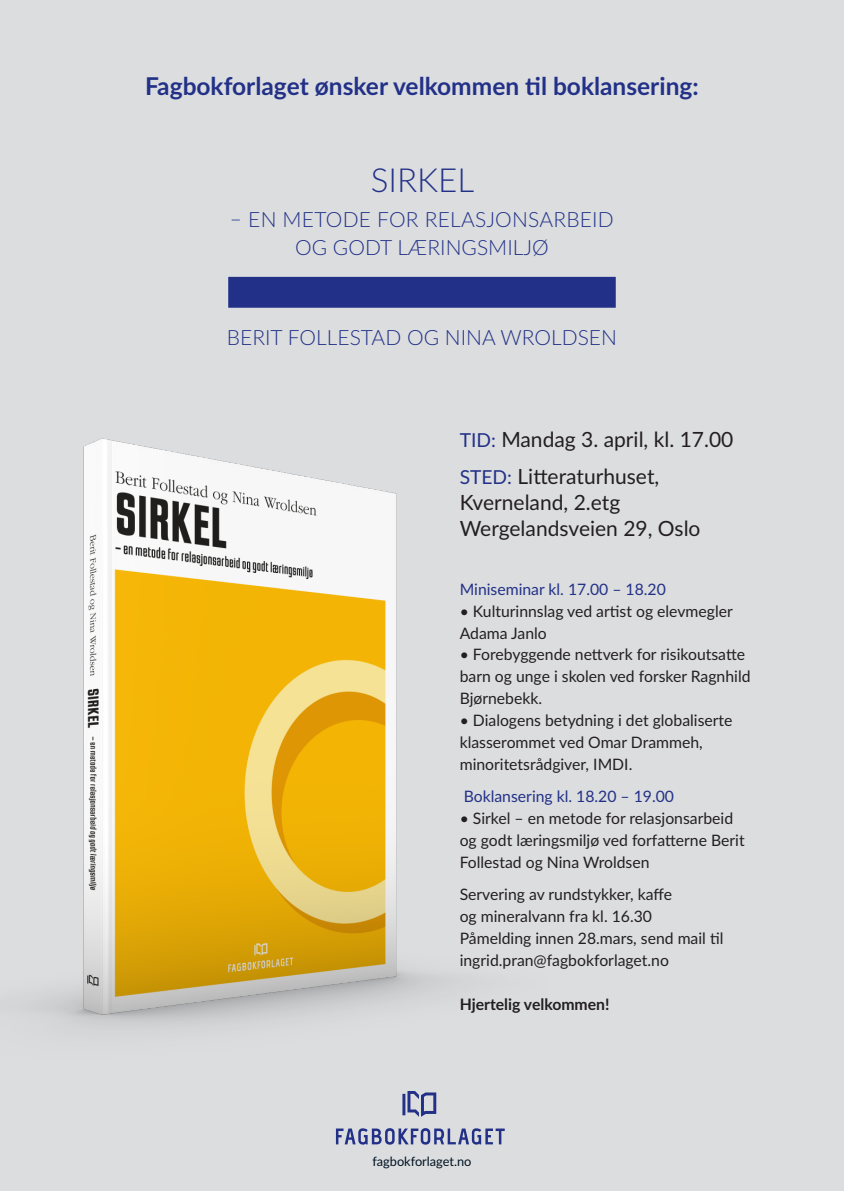
<style>
.page{position:relative;width:844px;height:1191px;background:#fff}
.page>*{position:absolute;margin:0;border:0;box-sizing:border-box;transform-origin:0 0}
.t1{font:300 33.07px "Lato";color:#223187}
.t2{font:700 24.5px "Lato";color:#223187}
.t3{font:21px/26.2px "Lato";color:#231f20}
.t4{font:300 21px/28px "Lato";color:#223187;text-align:center}
.t5{font:15.75px/21.9px "Lato";color:#231f20}
.t6{font:15.75px "Lato";color:#223187}
.t7{font:700 15.75px "Lato";color:#231f20}
.t8{font:12.78px "Lato";color:#001322}
.s1{font-size:19.25px;color:#223187}
</style>
<div class="page">
<div style="left:0;top:0;width:843px;height:1191px;background:#dcdddf"></div>
<img style="left:30px;top:438px;width:475px;height:707px">
<div style="left:228px;top:277px;width:387px;height:31px;background:#223187"></div>
<p class="t2" style="left:145px;top:68px;width:555px">Fagbokforlaget ønsker velkommen til boklansering:</p>
<p class="t1" style="left:370px;top:157px;width:105px">SIRKEL</p>
<p class="t4" style="left:230px;top:205px;width:385px">– EN METODE FOR RELASJONSARBEID<br>OG GODT LÆRINGSMILJØ</p>
<p class="t4" style="left:227px;top:323px;width:391px">BERIT FOLLESTAD OG NINA WROLDSEN</p>
<p class="t3" style="left:459px;top:426px;width:275px"><span class="s1">TID:</span> Mandag 3. april, kl. 17.00</p>
<p class="t3" style="left:459px;top:462px;width:242px"><span class="s1">STED:</span> Litteraturhuset,<br>Kverneland, 2.etg<br>Wergelandsveien 29, Oslo</p>
<p class="t6" style="left:459px;top:578px;width:207px">Miniseminar kl. 17.00 – 18.20</p>
<p class="t5" style="left:459px;top:599px;width:274px">• Kulturinnslag ved artist og elevmegler<br>Adama Janlo</p>
<p class="t5" style="left:459px;top:643px;width:292px">• Forebyggende nettverk for risikoutsatte barn og unge i skolen ved forsker Ragnhild<br>Bjørnebekk.</p>
<p class="t5" style="left:459px;top:709px;width:274px">• Dialogens betydning i det globaliserte klasserommet ved Omar Drammeh, minoritetsrådgiver, IMDI.</p>
<p class="t6" style="left:463px;top:785px;width:212px">Boklansering kl. 18.20 – 19.00</p>
<p class="t5" style="left:459px;top:807px;width:286px">• Sirkel – en metode for relasjonsarbeid og godt læringsmiljø ved forfatterne Berit<br>Follestad og Nina Wroldsen</p>
<p class="t5" style="left:459px;top:883px;width:214px">Servering av rundstykker, kaffe og mineralvann fra kl. 16.30</p>
<p class="t5" style="left:459px;top:926px;width:265px">Påmelding innen 28.mars, send mail til ingrid.pran@fagbokforlaget.no</p>
<p class="t7" style="left:459px;top:992px;width:151px">Hjertelig velkommen!</p>
<p class="t8" style="left:372px;top:1152px;width:101px">fagbokforlaget.no</p>
</div>
